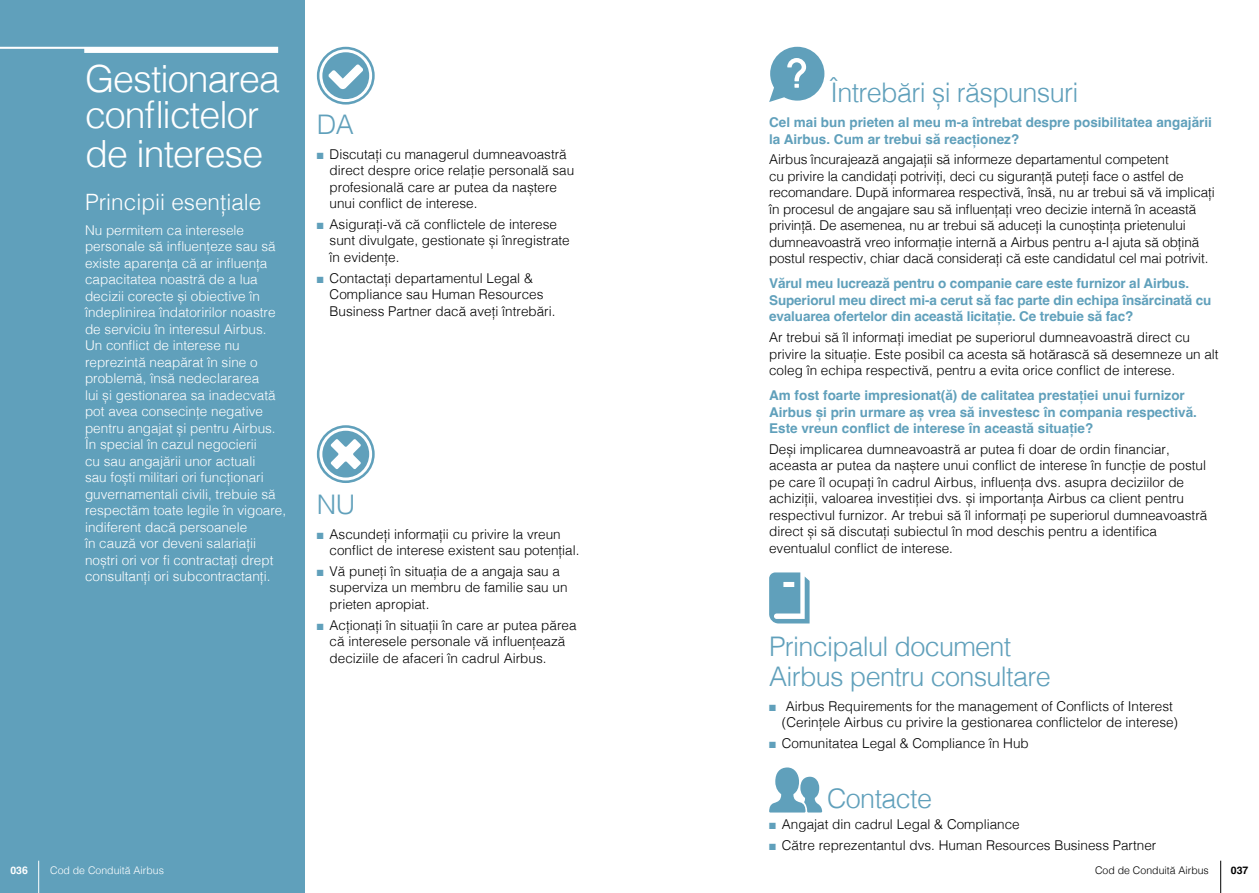
<style>
.page{position:relative;width:1259px;height:893px;background:#fff}
.page>*{position:absolute;margin:0;border:0;box-sizing:border-box;transform-origin:0 0}
.t1{font:300 37.5px/37.5px "Helvetica";letter-spacing:-.025em;color:#fff}
.t2{font:300 27px/30px "Helvetica";letter-spacing:-.025em;color:#60a0bb}
.t3{font:300 22.5px "Helvetica";color:#fff}
.t4{font:300 13.5px/16.5px "Helvetica";color:#000}
.t5{font:300 13.5px/16.5px "Helvetica";color:#fff}
.t6{font:700 13.5px/16.5px "Helvetica";color:#60a0bb}
.t7{font:300 10.5px "Helvetica";color:#fff}
.t8{font:300 10.5px "Helvetica";color:#000}
.t9{font:700 10.5px "Helvetica";color:#fff}
.t10{font:700 10.5px "Helvetica";color:#000}
.s1{color:#60a0bb}
</style>
<div class="page">
<div style="left:0;top:0;width:304px;height:893px;background:#60a0bb"></div>
<svg style="left:0;top:47px;width:278px;height:6px"></svg>
<svg style="left:317px;top:47px;width:58px;height:58px"></svg>
<svg style="left:317px;top:425px;width:58px;height:58px"></svg>
<svg style="left:769px;top:47px;width:55px;height:55px"></svg>
<svg style="left:769px;top:572px;width:40px;height:51px"></svg>
<svg style="left:769px;top:767px;width:53px;height:45px"></svg>
<hr style="left:38px;top:861px;width:1px;height:32px;background:#fff">
<hr style="left:1220px;top:861px;width:1px;height:32px;background:#000">
<h1 class="t1" style="left:85px;top:57px;width:196px">Gestionarea conflictelor de interese</h1>
<h3 class="t3" style="left:85px;top:182px;width:178px">Principii esențiale</h3>
<p class="t5" style="left:85px;top:221px;width:203px">Nu permitem ca interesele personale să influențeze sau să existe aparența că ar influența capacitatea noastră de a lua decizii corecte și obiective în îndeplinirea îndatoririlor noastre de serviciu în interesul Airbus.<br>Un conflict de interese nu reprezintă neapărat în sine o problemă, însă nedeclararea<br>lui și gestionarea sa inadecvată pot avea consecințe negative pentru angajat și pentru Airbus.<br>În special în cazul negocierii<br>cu sau angajării unor actuali<br>sau foști militari ori funcționari guvernamentali civili, trebuie să respectăm toate legile în vigoare, indiferent dacă persoanele<br>în cauză vor deveni salariații noștri ori vor fi contractați drept consultanți ori subcontractanți.</p>
<h2 class="t2" style="left:317px;top:107px;width:38px">DA</h2>
<p class="t4" style="left:330px;top:145px;width:246px;text-indent:-13px"><span class="s1">■</span> Discutați cu managerul dumneavoastră direct despre orice relație personală sau profesională care ar putea da naștere unui conflict de interese.</p>
<p class="t4" style="left:330px;top:215px;width:242px;text-indent:-13px"><span class="s1">■</span> Asigurați-vă că conflictele de interese sunt divulgate, gestionate și înregistrate în evidențe.</p>
<p class="t4" style="left:330px;top:269px;width:227px;text-indent:-13px"><span class="s1">■</span> Contactați departamentul Legal &amp;<br>Compliance sau Human Resources<br>Business Partner dacă aveți întrebări.</p>
<h2 class="t2" style="left:317px;top:487px;width:40px">NU</h2>
<p class="t4" style="left:330px;top:525px;width:251px;text-indent:-13px"><span class="s1">■</span> Ascundeți informații cu privire la vreun conflict de interese existent sau potențial.</p>
<p class="t4" style="left:330px;top:562px;width:239px;text-indent:-13px"><span class="s1">■</span> Vă puneți în situația de a angaja sau a superviza un membru de familie sau un prieten apropiat.</p>
<p class="t4" style="left:330px;top:616px;width:248px;text-indent:-13px"><span class="s1">■</span> Acționați în situații în care ar putea părea că interesele personale vă influențează deciziile de afaceri în cadrul Airbus.</p>
<h2 class="t2" style="left:830px;top:76px;width:249px">Întrebări și răspunsuri</h2>
<p class="t6" style="left:769px;top:116px;width:444px">Cel mai bun prieten al meu m-a întrebat despre posibilitatea angajării la Airbus. Cum ar trebui să reacționez?</p>
<p class="t4" style="left:769px;top:150px;width:447px">Airbus încurajează angajații să informeze departamentul competent<br>cu privire la candidați potriviți, deci cu siguranță puteți face o astfel de recomandare. După informarea respectivă, însă, nu ar trebui să vă implicați în procesul de angajare sau să influențați vreo decizie internă în această privință. De asemenea, nu ar trebui să aduceți la cunoștința prietenului dumneavoastră vreo informație internă a Airbus pentru a-l ajuta să obțină postul respectiv, chiar dacă considerați că este candidatul cel mai potrivit.</p>
<p class="t6" style="left:769px;top:277px;width:444px">Vărul meu lucrează pentru o companie care este furnizor al Airbus.<br>Superiorul meu direct mi-a cerut să fac parte din echipa însărcinată cu evaluarea ofertelor din această licitație. Ce trebuie să fac?</p>
<p class="t4" style="left:769px;top:328px;width:451px">Ar trebui să îl informați imediat pe superiorul dumneavoastră direct cu privire la situație. Este posibil ca acesta să hotărască să desemneze un alt coleg în echipa respectivă, pentru a evita orice conflict de interese.</p>
<p class="t6" style="left:769px;top:389px;width:429px">Am fost foarte impresionat(ă) de calitatea prestației unui furnizor<br>Airbus și prin urmare aș vrea să investesc în compania respectivă.<br>Este vreun conflict de interese în această situație?</p>
<p class="t4" style="left:769px;top:440px;width:440px">Deși implicarea dumneavoastră ar putea fi doar de ordin financiar, aceasta ar putea da naștere unui conflict de interese în funcție de postul pe care îl ocupați în cadrul Airbus, influența dvs. asupra deciziilor de achiziții, valoarea investiției dvs. și importanța Airbus ca client pentru respectivul furnizor. Ar trebui să îl informați pe superiorul dumneavoastră direct și să discutați subiectul în mod deschis pentru a identifica eventualul conflict de interese.</p>
<h2 class="t2" style="left:769px;top:629px;width:283px">Principalul document<br>Airbus pentru consultare</h2>
<p class="t4" style="left:782px;top:697px;width:398px;text-indent:-13px"><span class="s1">■</span> Airbus Requirements for the management of Conflicts of Interest (Cerințele Airbus cu privire la gestionarea conflictelor de interese)</p>
<p class="t4" style="left:769px;top:734px;width:261px"><span class="s1">■</span> Comunitatea Legal &amp; Compliance în Hub</p>
<h2 class="t2" style="left:827px;top:782px;width:106px">Contacte</h2>
<p class="t4" style="left:769px;top:815px;width:252px"><span class="s1">■</span> Angajat din cadrul Legal &amp; Compliance</p>
<p class="t4" style="left:769px;top:836px;width:389px"><span class="s1">■</span> Către reprezentantul dvs. Human Resources Business Partner</p>
<p class="t9" style="left:10px;top:864px;width:19px">036</p>
<p class="t7" style="left:50px;top:862px;width:115px">Cod de Conduită Airbus</p>
<p class="t8" style="left:1095px;top:862px;width:115px">Cod de Conduită Airbus</p>
<p class="t10" style="left:1230px;top:864px;width:19px">037</p>
</div>
